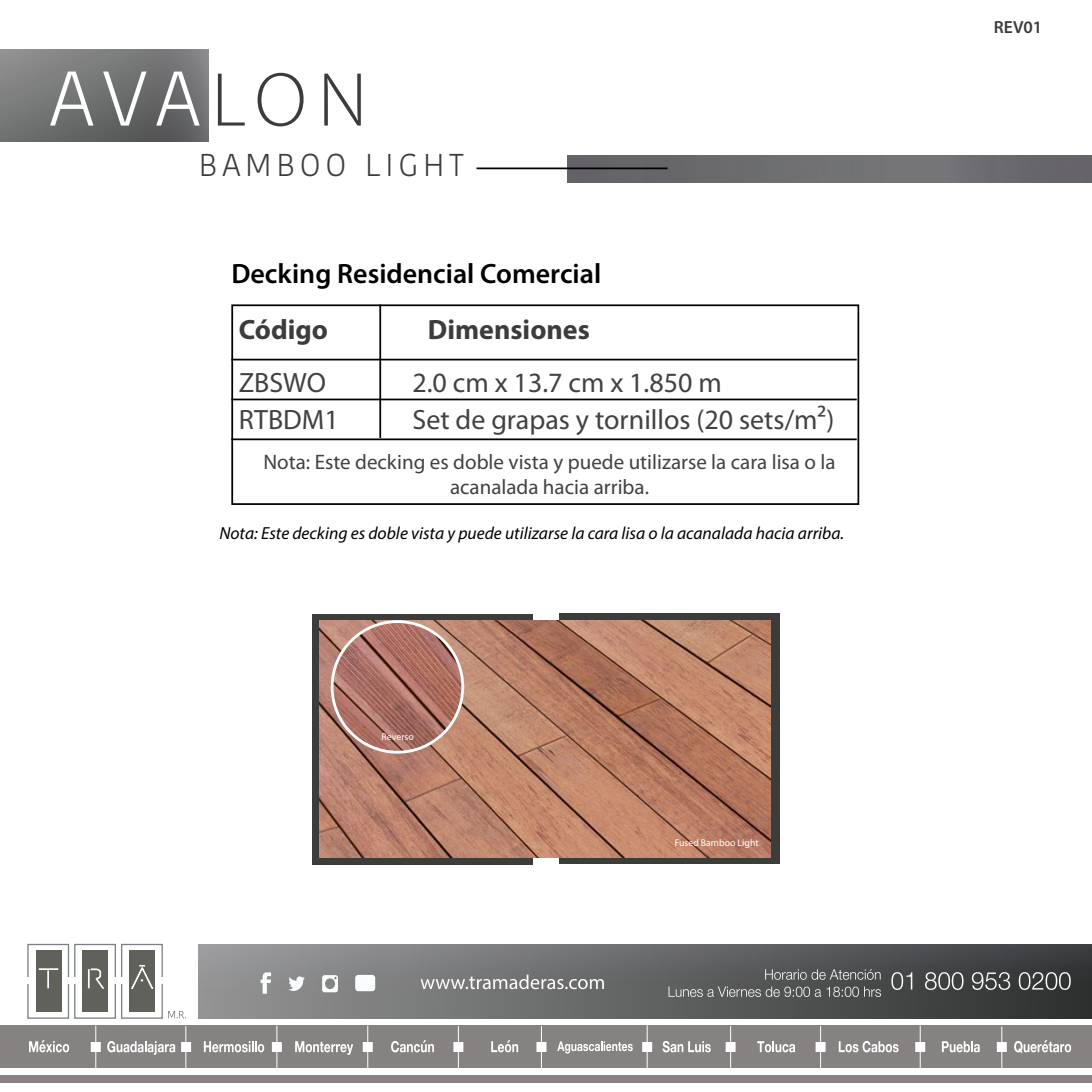
<style>
.page{position:relative;width:1092px;height:1092px;background:#fff}
.page>*{position:absolute;margin:0;border:0;box-sizing:border-box;transform-origin:0 0}
.t1{font:300 77px "Kohinoor Devanagari";color:#fff}
.t2{font:300 31.5px "Kohinoor Devanagari";letter-spacing:.15em;color:#3c3c3b}
.t3{font:28px "Myriad Pro";color:#424242}
.t4{font:600 28px "Myriad Pro";color:#000}
.t5{font:700 28px "Myriad Pro";color:#3c3c3b}
.t6{font:21px/24.5px "Myriad Pro";color:#424242;text-align:center}
.t7{font:italic 17.5px "Myriad Pro";color:#000}
.t8{font:600 17.5px "Myriad Pro";color:#3c3c3b}
.t9{font:9.8px "Myriad Pro";color:#fff}
.s1{font-family:"Myriad Pro";color:#3c3c3b}
</style>
<div class="page">
<svg style="left:0;top:50px;width:208px;height:91px;background:#717272"></svg>
<div style="left:566px;top:155px;width:525px;height:27px;background:#6b6b6e"></div>
<hr style="left:476px;top:167px;width:191px;height:2px;background:#000">
<div style="left:0;top:1075px;width:1091px;height:8px;background:#868282"></div>
<div style="left:0;top:1025px;width:1091px;height:42px;background:#868282"></div>
<hr style="left:95px;top:1025px;width:1px;height:42px;background:#fff">
<hr style="left:185px;top:1026px;width:1px;height:42px;background:#fff">
<hr style="left:276px;top:1025px;width:1px;height:42px;background:#fff">
<hr style="left:367px;top:1025px;width:1px;height:42px;background:#fff">
<hr style="left:458px;top:1026px;width:1px;height:42px;background:#fff">
<hr style="left:541px;top:1026px;width:1px;height:42px;background:#fff">
<hr style="left:646px;top:1025px;width:1px;height:42px;background:#fff">
<hr style="left:730px;top:1026px;width:1px;height:42px;background:#fff">
<hr style="left:820px;top:1026px;width:1px;height:42px;background:#fff">
<hr style="left:919px;top:1025px;width:1px;height:42px;background:#fff">
<hr style="left:1001px;top:1026px;width:1px;height:42px;background:#fff">
<div style="left:181px;top:1041px;width:10px;height:10px;background:#fff;border:2px solid #fff"></div>
<div style="left:91px;top:1041px;width:10px;height:10px;background:#fff;border:2px solid #fff"></div>
<div style="left:363px;top:1041px;width:10px;height:10px;background:#fff;border:2px solid #fff"></div>
<div style="left:272px;top:1041px;width:10px;height:10px;background:#fff;border:2px solid #fff"></div>
<div style="left:453px;top:1041px;width:10px;height:10px;background:#fff;border:2px solid #fff"></div>
<div style="left:536px;top:1041px;width:10px;height:10px;background:#fff;border:2px solid #fff"></div>
<div style="left:642px;top:1041px;width:10px;height:10px;background:#fff;border:2px solid #fff"></div>
<div style="left:725px;top:1041px;width:10px;height:10px;background:#fff;border:2px solid #fff"></div>
<div style="left:815px;top:1041px;width:10px;height:10px;background:#fff;border:2px solid #fff"></div>
<div style="left:915px;top:1041px;width:10px;height:10px;background:#fff;border:2px solid #fff"></div>
<div style="left:996px;top:1041px;width:10px;height:10px;background:#fff;border:2px solid #fff"></div>
<svg style="left:29px;top:1040px;width:40px;height:12px"></svg>
<svg style="left:107px;top:1041px;width:68px;height:13px"></svg>
<svg style="left:204px;top:1041px;width:60px;height:11px"></svg>
<svg style="left:295px;top:1041px;width:58px;height:13px"></svg>
<svg style="left:391px;top:1040px;width:43px;height:12px"></svg>
<svg style="left:491px;top:1040px;width:27px;height:12px"></svg>
<svg style="left:557px;top:1041px;width:75px;height:12px"></svg>
<svg style="left:662px;top:1041px;width:48px;height:11px"></svg>
<svg style="left:757px;top:1041px;width:38px;height:11px"></svg>
<svg style="left:838px;top:1041px;width:60px;height:11px"></svg>
<svg style="left:941px;top:1041px;width:38px;height:11px"></svg>
<svg style="left:1014px;top:1040px;width:57px;height:13px"></svg>
<div style="left:198px;top:944px;width:893px;height:74px;background:linear-gradient(to right,#979899,#333436)"></div>
<svg style="left:891px;top:972px;width:21px;height:17px"></svg>
<svg style="left:924px;top:972px;width:39px;height:17px"></svg>
<svg style="left:971px;top:972px;width:39px;height:17px"></svg>
<svg style="left:1018px;top:972px;width:52px;height:17px"></svg>
<svg style="left:765px;top:969px;width:115px;height:10px"></svg>
<svg style="left:668px;top:986px;width:212px;height:10px;background:#717272"></svg>
<svg style="left:420px;top:974px;width:184px;height:15px;background:#949495"></svg>
<svg style="left:260px;top:972px;width:11px;height:21px"></svg>
<svg style="left:288px;top:975px;width:17px;height:16px"></svg>
<div style="left:355px;top:974px;width:20px;height:17px;background:#fafcfd;border-radius:3px"></div>
<svg style="left:322px;top:975px;width:16px;height:17px"></svg>
<svg style="left:27px;top:943px;width:159px;height:76px"></svg>
<hr style="left:231px;top:359px;width:625px;height:1px;background:#000">
<hr style="left:231px;top:398px;width:625px;height:2px;background:#000">
<hr style="left:231px;top:438px;width:625px;height:2px;background:#000">
<div style="left:231px;top:304px;width:628px;height:201px;border:2px solid #000"></div>
<hr style="left:379px;top:304px;width:2px;height:134px;background:#000">
<div style="left:559px;top:613px;width:220px;height:250px;background:#3c3c3b"></div>
<div style="left:312px;top:614px;width:220px;height:250px;background:#3c3c3b"></div>
<img style="left:319px;top:620px;width:451px;height:237px">
<img style="left:332px;top:621px;width:130px;height:131px;border-radius:65px">
<div style="left:331px;top:620px;width:133px;height:133px;border:3px solid #fff;border-radius:50%"></div>
<h1 class="t1" style="left:50px;top:54px;width:319px">AVA<span class="s1">LON</span></h1>
<h2 class="t2" style="left:199px;top:146px;width:266px">BAMBOO LIGHT</h2>
<h3 class="t4" style="left:231px;top:256px;width:371px">Decking Residencial Comercial</h3>
<h3 class="t5" style="left:239px;top:314px;width:91px">Código</h3>
<h3 class="t5" style="left:428px;top:314px;width:163px">Dimensiones</h3>
<h3 class="t3" style="left:239px;top:365px;width:89px">ZBSWO</h3>
<h3 class="t3" style="left:412px;top:365px;width:311px">2.0 cm x 13.7 cm x 1.850 m</h3>
<h3 class="t3" style="left:239px;top:402px;width:101px">RTBDM1</h3>
<h3 class="t3" style="left:412px;top:402px;width:423px">Set de grapas y tornillos (20 sets/m²)</h3>
<p class="t6" style="left:263px;top:449px;width:573px">Nota: Este decking es doble vista y puede utilizarse la cara lisa o la acanalada hacia arriba.</p>
<p class="t7" style="left:219px;top:522px;width:626px">Nota: Este decking es doble vista y puede utilizarse la cara lisa o la acanalada hacia arriba.</p>
<p class="t9" style="left:381px;top:731px;width:34px">Reverso</p>
<p class="t9" style="left:674px;top:836px;width:85px">Fused Bamboo Light</p>
<p class="t8" style="left:993px;top:16px;width:50px">REV01</p>
</div>
